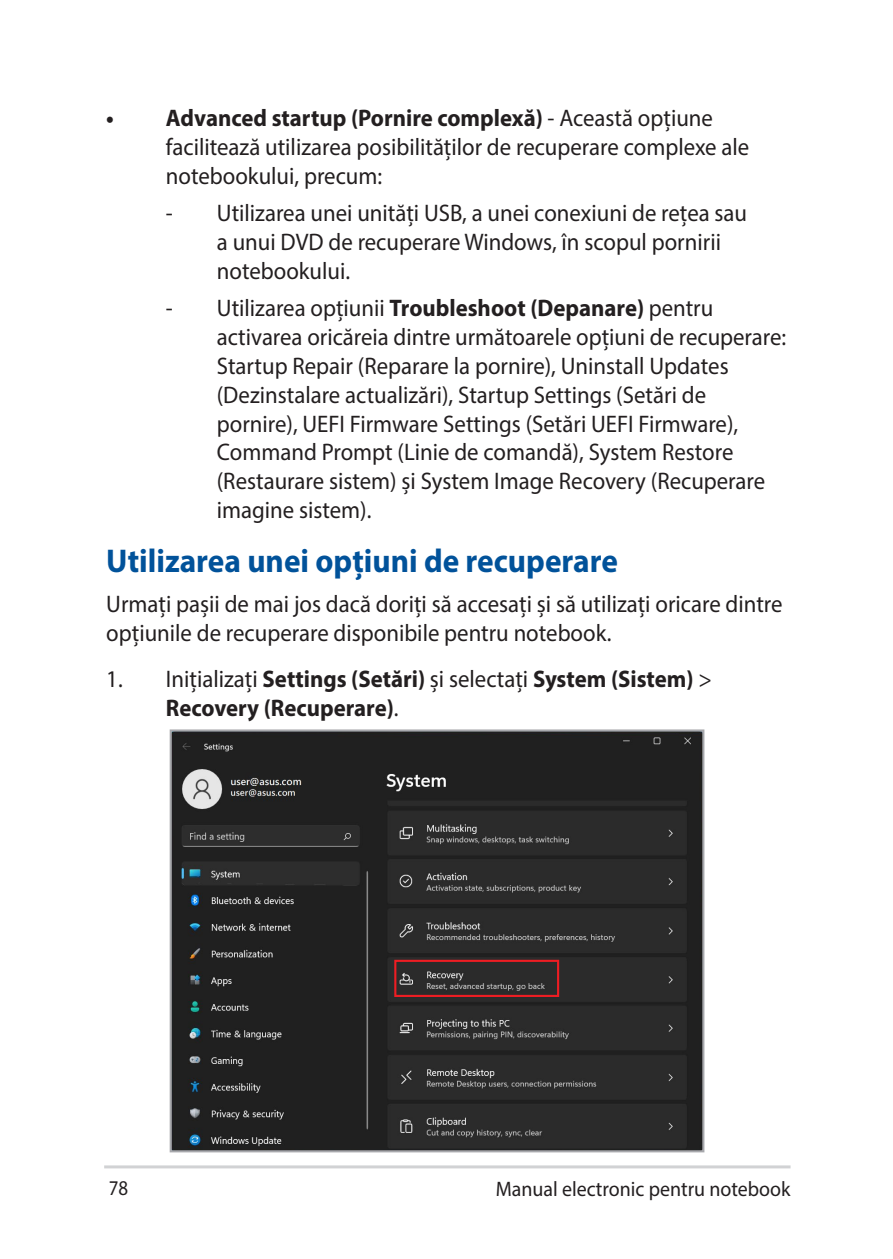
<style>
.page{position:relative;width:893px;height:1259px;background:#fff}
.page>*{position:absolute;margin:0;border:0;box-sizing:border-box;transform-origin:0 0}
.t1{font:700 33px "Myriad Pro";color:#01529a;scale:.95 1}
.t2{font:24px/28.8px "Myriad Pro";color:#231f20;scale:.95 1}
.t3{font:700 24px/28.8px "Myriad Pro";color:#231f20;scale:.95 1}
.t4{font:21px "Myriad Pro";color:#231f20;scale:.95 1}
.t5{font:21px "Myriad Pro";color:#231f20;scale:.9 1}
.s1{font-weight:700}
.s2{font-weight:400}
</style>
<div class="page">
<hr style="left:104px;top:1165px;width:686px;height:3px;background:#d1d2d4">
<img style="left:173px;top:732px;width:528px;height:417px">
<div style="left:170px;top:729px;width:534px;height:423px;border:2px solid #a8a9ad"></div>
<div style="left:394px;top:959px;width:165px;height:38px;border:2px solid #ee1d23"></div>
<p class="t2" style="left:166px;top:104px;width:616px;text-indent:-60px"><span class="s1">• Advanced startup (Pornire complexă)</span> - Această opțiune facilitează utilizarea posibilităților de recuperare complexe ale notebookului, precum:</p>
<p class="t2" style="left:217px;top:198px;width:560px;text-indent:-51px">- Utilizarea unei unități USB, a unei conexiuni de rețea sau a unui DVD de recuperare Windows, în scopul pornirii notebookului.</p>
<p class="t2" style="left:217px;top:293px;width:601px;text-indent:-51px">- Utilizarea opțiunii <span class="s1">Troubleshoot (Depanare)</span> pentru activarea oricăreia dintre următoarele opțiuni de recuperare:<br>Startup Repair (Reparare la pornire), Uninstall Updates (Dezinstalare actualizări), Startup Settings (Setări de pornire), UEFI Firmware Settings (Setări UEFI Firmware), Command Prompt (Linie de comandă), System Restore (Restaurare sistem) și System Image Recovery (Recuperare imagine sistem).</p>
<h1 class="t1" style="left:106px;top:539px;width:540px">Utilizarea unei opțiuni de recuperare</h1>
<p class="t2" style="left:106px;top:589px;width:713px">Urmați pașii de mai jos dacă doriți să accesați și să utilizați oricare dintre opțiunile de recuperare disponibile pentru notebook.</p>
<p class="t3" style="left:166px;top:663px;width:576px;text-indent:-60px"><span class="s2">1. Inițializați</span> Settings (Setări) <span class="s2">și selectați</span> System (Sistem) <span class="s2">&gt;<br></span>Recovery (Recuperare)<span class="s2">.</span></p>
<p class="t5" style="left:109px;top:1175px;width:23px">78</p>
<p class="t4" style="left:496px;top:1175px;width:312px">Manual electronic pentru notebook</p>
</div>
